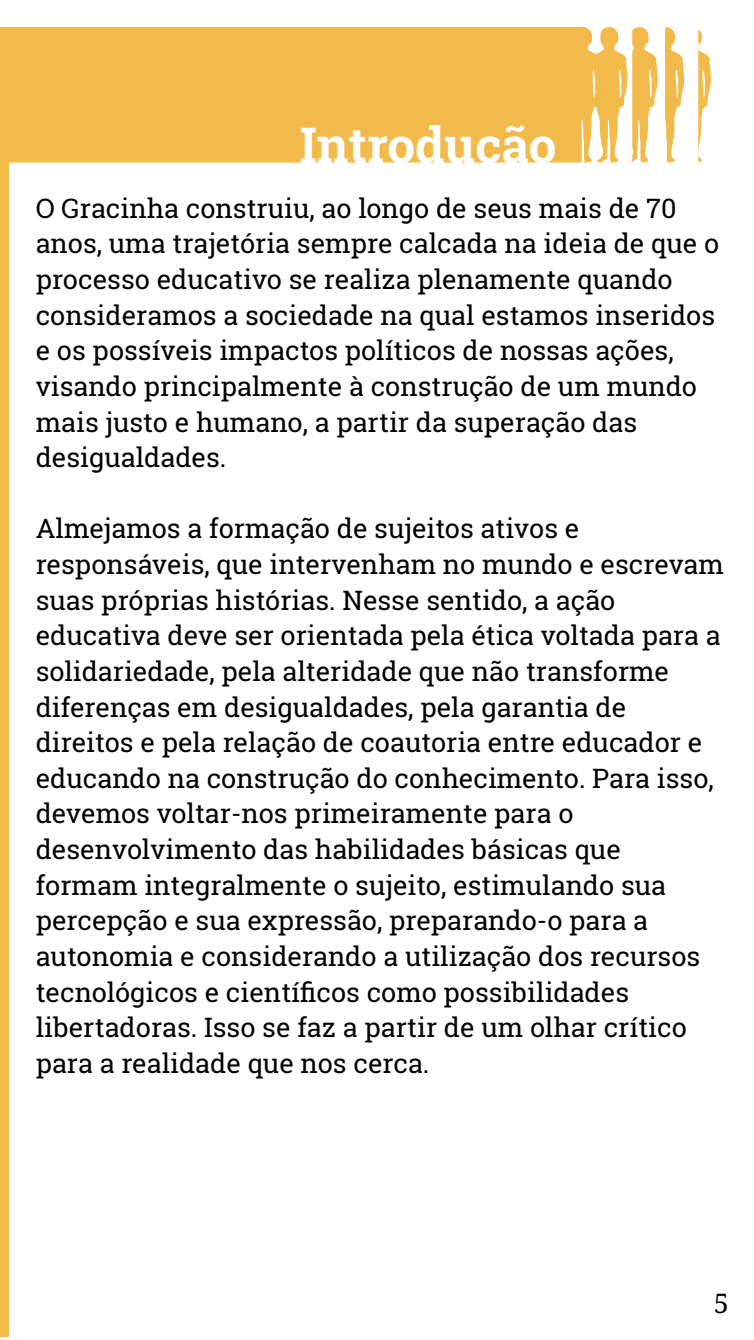
<style>
.page{position:relative;width:754px;height:1340px;background:#fff}
.page>*{position:absolute;margin:0;border:0;box-sizing:border-box;transform-origin:0 0}
.t1{font:700 49.5px "Roboto Slab";color:#fefefe}
.t2{font:27px/35.6px "Roboto Slab";color:#000}
.t3{font:27px "Droid Serif";color:#000}
</style>
<div class="page">
<svg style="left:0;top:27px;width:710px;height:136px;background:#f3c05b"></svg>
<div style="left:0;top:131px;width:8px;height:1205px;background:#f2ba4b"></div>
<h1 class="t1" style="left:300px;top:111px;width:258px">Introdução</h1>
<p class="t2" style="left:36px;top:189px;width:684px">O Gracinha construiu, ao longo de seus mais de 70 anos, uma trajetória sempre calcada na ideia de que o processo educativo se realiza plenamente quando consideramos a sociedade na qual estamos inseridos e os possíveis impactos políticos de nossas ações, visando principalmente à construção de um mundo mais justo e humano, a partir da superação das desigualdades.</p>
<p class="t2" style="left:36px;top:510px;width:689px">Almejamos a formação de sujeitos ativos e responsáveis, que intervenham no mundo e escrevam suas próprias histórias. Nesse sentido, a ação educativa deve ser orientada pela ética voltada para a solidariedade, pela alteridade que não transforme diferenças em desigualdades, pela garantia de direitos e pela relação de coautoria entre educador e educando na construção do conhecimento. Para isso, devemos voltar-nos primeiramente para o desenvolvimento das habilidades básicas que formam integralmente o sujeito, estimulando sua percepção e sua expressão, preparando-o para a autonomia e considerando a utilização dos recursos tecnológicos e científicos como possibilidades libertadoras. Isso se faz a partir de um olhar crítico para a realidade que nos cerca.</p>
<p class="t3" style="left:713px;top:1292px;width:17px">5</p>
</div>
